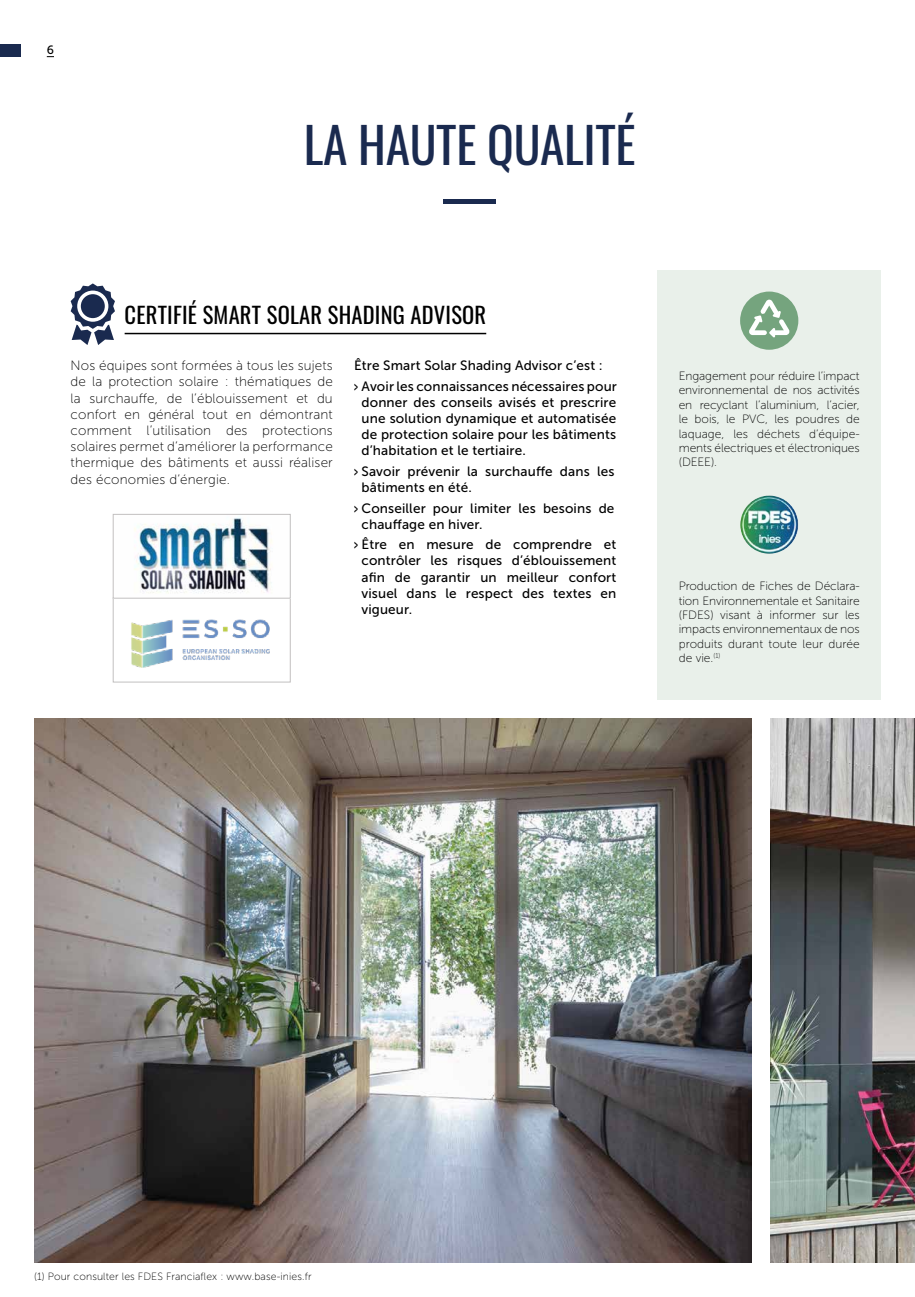
<style>
.page{position:relative;width:915px;height:1297px;background:#fff}
.page>*{position:absolute;margin:0;border:0;box-sizing:border-box;transform-origin:0 0}
.t1{font:49.5px "Oswald";letter-spacing:-.005em;color:#1a2a4f}
.t2{font:22.5px "Oswald";letter-spacing:.01em;color:#000}
.t3{font:13.5px/16.2px "Museo Sans 500";letter-spacing:.01em;color:#000}
.t4{font:13.5px/16.2px "Museo Sans 100";letter-spacing:.01em;color:#000;text-align:justify}
.t5{font:12px/14.4px "Museo Sans 100";letter-spacing:-.01em;color:#000;text-align:justify}
.t6{font:12px "Museo Sans 500";color:#000}
.t7{font:10.5px "Museo Sans 100";letter-spacing:.01em;color:#000}
.s1{font-family:"Museo Sans 700"}
</style>
<div class="page">
<svg style="left:71px;top:283px;width:44px;height:62px"></svg>
<hr style="left:443px;top:200px;width:52px;height:4px;background:#1a2a4f">
<div style="left:657px;top:270px;width:223px;height:429px;background:#e9f0ea"></div>
<div style="left:739px;top:292px;width:59px;height:58px;background:#75a47e;border-radius:50%"></div>
<svg style="left:748px;top:300px;width:41px;height:37px"></svg>
<img style="left:739px;top:495px;width:59px;height:59px;border-radius:29px">
<img style="left:34px;top:719px;width:716px;height:544px">
<hr style="left:125px;top:333px;width:361px;height:1px;background:#000">
<img style="left:770px;top:719px;width:144px;height:544px">
<img style="left:131px;top:619px;width:139px;height:49px">
<div style="left:113px;top:597px;width:177px;height:85px;border:1px solid #c2c0c0"></div>
<img style="left:134px;top:517px;width:138px;height:77px">
<div style="left:113px;top:514px;width:177px;height:84px;border:1px solid #c2c0c0"></div>
<div style="left:0;top:45px;width:21px;height:12px;background:#1a2a4f"></div>
<p class="t6" style="left:47px;top:43px;width:9px">6</p>
<h1 class="t1" style="left:304px;top:101px;width:333px">LA HAUTE QUALITÉ</h1>
<h2 class="t2" style="left:125px;top:295px;width:363px">CERTIFIÉ SMART SOLAR SHADING ADVISOR</h2>
<p class="t4" style="left:71px;top:358px;width:263px">Nos équipes sont formées à tous les sujets de la protection solaire : thématiques de la surchauffe, de l’éblouissement et du confort en général tout en démontrant comment l’utilisation des protections solaires permet d’améliorer la performance thermique des bâtiments et aussi réaliser des économies d’énergie.</p>
<p class="t3" style="left:354px;top:355px;width:264px;line-height:20.4px">Être Smart Solar Shading Advisor c’est :<br><span class="s1">&gt;</span> Avoir les connaissances nécessaires pour</p>
<p class="t3" style="left:361px;top:394px;width:256px;text-align:justify">donner des conseils avisés et prescrire une solution dynamique et automatisée de protection solaire pour les bâtiments d’habitation et le tertiaire.</p>
<p class="t3" style="left:361px;top:463px;width:254px;text-indent:-7px"><span class="s1">&gt;</span> Savoir prévenir la surchauffe dans les bâtiments en été.</p>
<p class="t3" style="left:361px;top:500px;width:254px;text-indent:-7px"><span class="s1">&gt;</span> Conseiller pour limiter les besoins de chauffage en hiver.</p>
<p class="t3" style="left:361px;top:536px;width:256px;text-align:justify;text-indent:-7px"><span class="s1">&gt;</span> Être en mesure de comprendre et contrôler les risques d’éblouissement afin de garantir un meilleur confort visuel dans le respect des textes en vigueur.</p>
<p class="t5" style="left:678px;top:369px;width:182px">Engagement pour réduire l’impact environnemental de nos activités en recyclant l’aluminium, l’acier, le bois, le PVC, les poudres de laquage, les déchets d’équipe&shy;ments électriques et électroniques (DEEE).</p>
<p class="t5" style="left:678px;top:579px;width:182px">Production de Fiches de Déclara&shy;tion Environnementale et Sanitaire (FDES) visant à informer sur les impacts environnementaux de nos produits durant toute leur durée de vie.<sup>(1)</sup></p>
<p class="t7" style="left:34px;top:1271px;width:279px">(1) Pour consulter les FDES Franciaflex : www.base-inies.fr</p>
</div>
